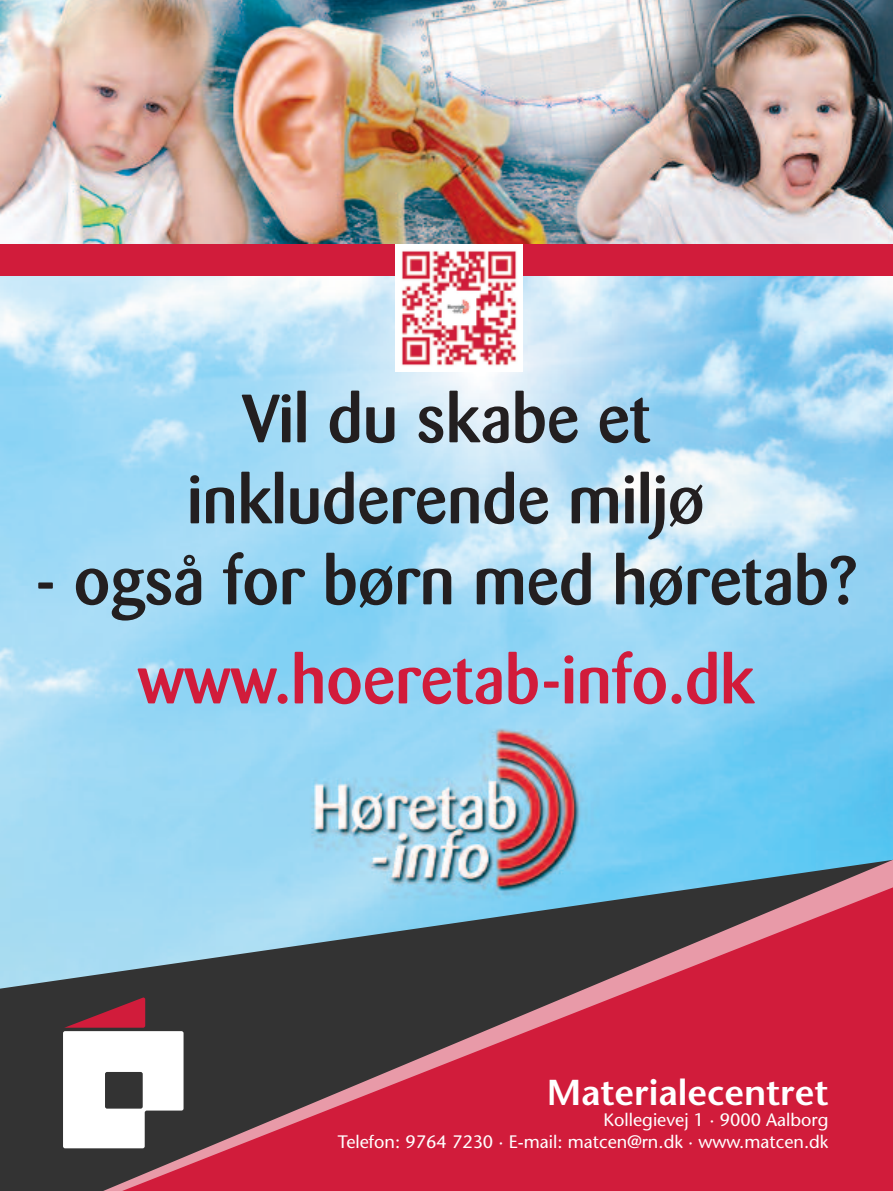
<style>
.page{position:relative;width:893px;height:1191px;background:#fff}
.page>*{position:absolute;margin:0;border:0;box-sizing:border-box;transform-origin:0 0}
.t1{font:67.5px/81px "Barmeno Medium+XFIGHW";color:#231f20;text-align:center}
.t2{font:67.5px "Barmeno Medium+XFIGHW";color:#d11c3b}
.t3{font:36px "Stone Sans Semibold+WVRTEG";color:#fff}
.t4{font:18px/21.6px "Stone Sans+CANROU";color:#fff;text-align:right}
</style>
<div class="page">
<img style="left:0;top:276px;width:893px;height:573px">
<svg style="left:0;top:849px;width:893px;height:21px;background:#8cc5e0"></svg>
<img style="left:0;top:0;width:893px;height:244px">
<svg style="left:0;top:870px;width:893px;height:321px;background:#934b5e"></svg>
<div style="left:0;top:244px;width:893px;height:32px;background:#d11c3b"></div>
<img style="left:395px;top:244px;width:127px;height:127px">
<svg style="left:63px;top:997px;width:121px;height:151px"></svg>
<h1 class="t1" style="left:187px;top:384px;width:519px">Vil du skabe et inkluderende miljø</h1>
<h1 class="t1" style="left:34px;top:546px;width:824px">- også for børn med høretab?</h1>
<h1 class="t2" style="left:138px;top:652px;width:618px">www.hoeretab-info.dk</h1>
<h2 class="t3" style="left:547px;top:1078px;width:283px">Materialecentret</h2>
<p class="t4" style="left:338px;top:1111px;width:492px">Kollegievej 1 · 9000 Aalborg<br>Telefon: 9764 7230 · E-mail: matcen@rn.dk · www.matcen.dk</p>
</div>
